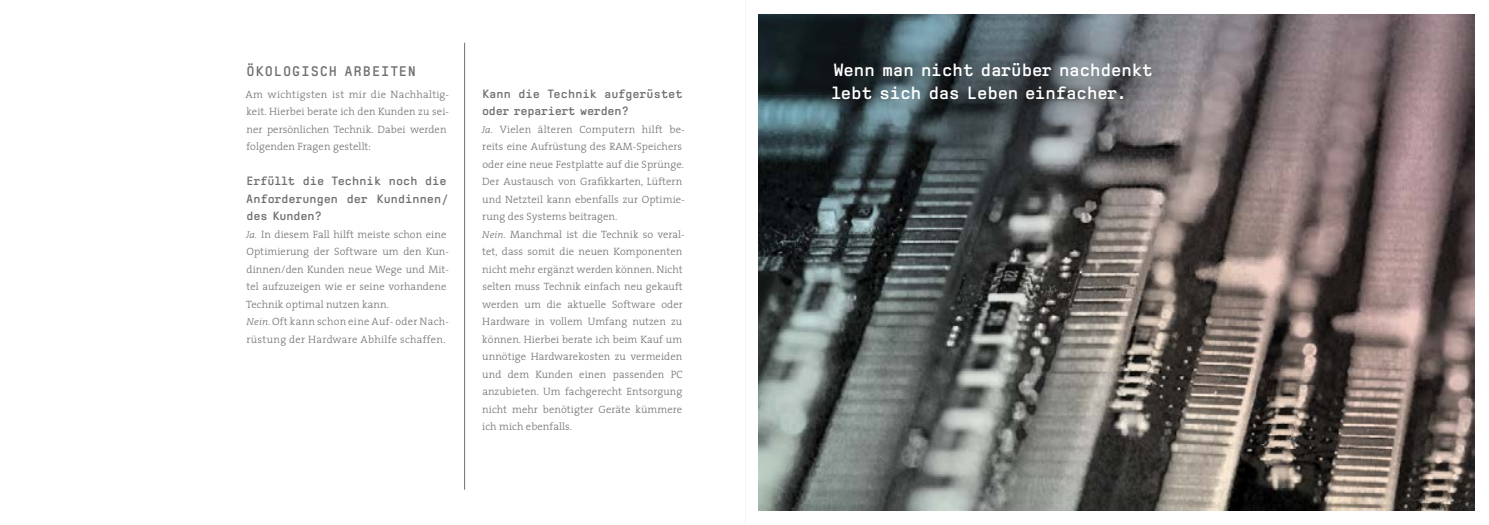
<style>
.page{position:relative;width:1489px;height:525px;background:#fff}
.page>*{position:absolute;margin:0;border:0;box-sizing:border-box;transform-origin:0 0}
.t1{font:700 17.5px/22.5px "Excellent Bold";letter-spacing:.01em;color:#fff}
.t2{font:700 13.75px "Excellent Bold";letter-spacing:.07em;color:#6f6f6e}
.t3{font:700 11.88px/17.5px "Excellent Bold";letter-spacing:.02em;color:#6f6f6e}
.t4{font:300 10.62px/17.5px "The Serif";letter-spacing:.01em;color:#6f6f6e}
.s1{font-style:italic;font-size:10px}
</style>
<div class="page">
<hr style="left:464px;top:43px;width:1px;height:446px;background:#6f6f6e">
<img style="left:758px;top:14px;width:716px;height:496px">
<svg style="left:796px;top:28px;width:390px;height:110px;background:#4d585d"></svg>
<p class="t2" style="left:246px;top:64px;width:171px">ÖKOLOGISCH ARBEITEN</p>
<p class="t4" style="left:246px;top:85px;width:205px">Am wichtigsten ist mir die Nachhaltig&shy;keit. Hierbei berate ich den Kunden zu sei&shy;ner persönlichen Technik. Dabei werden folgenden Fragen gestellt:</p>
<p class="t3" style="left:246px;top:172px;width:204px">Erfüllt die Technik noch die<br>Anforderungen der Kundinnen/ des Kunden?</p>
<p class="t4" style="left:246px;top:225px;width:204px"><span class="s1">Ja.</span> In diesem Fall hilft meiste schon eine Optimierung der Software um den Kun&shy;dinnen/den Kunden neue Wege und Mit&shy;tel aufzuzeigen wie er seine vorhandene Technik optimal nutzen kann.<br><span class="s1">Nein.</span> Oft kann schon eine Auf- oder Nach&shy;rüstung der Hardware Abhilfe schaffen.</p>
<p class="t3" style="left:482px;top:85px;width:202px">Kann die Technik aufgerüstet oder repariert werden?</p>
<p class="t4" style="left:482px;top:120px;width:204px"><span class="s1">Ja.</span> Vielen älteren Computern hilft be&shy;reits eine Aufrüstung des RAM-Speichers oder eine neue Festplatte auf die Sprünge.<br>Der Austausch von Grafikkarten, Lüftern und Netzteil kann ebenfalls zur Optimie&shy;rung des Systems beitragen.<br><span class="s1">Nein.</span> Manchmal ist die Technik so veral&shy;tet, dass somit die neuen Komponenten nicht mehr ergänzt werden können. Nicht selten muss Technik einfach neu gekauft werden um die aktuelle Software oder Hardware in vollem Umfang nutzen zu können. Hierbei berate ich beim Kauf um unnötige Hardwarekosten zu vermeiden und dem Kunden einen passenden PC anzubieten. Um fachgerecht Entsorgung nicht mehr benötigter Geräte kümmere ich mich ebenfalls.</p>
<h1 class="t1" style="left:831px;top:59px;width:322px">Wenn man nicht darüber nachdenkt lebt sich das Leben einfacher.</h1>
</div>
